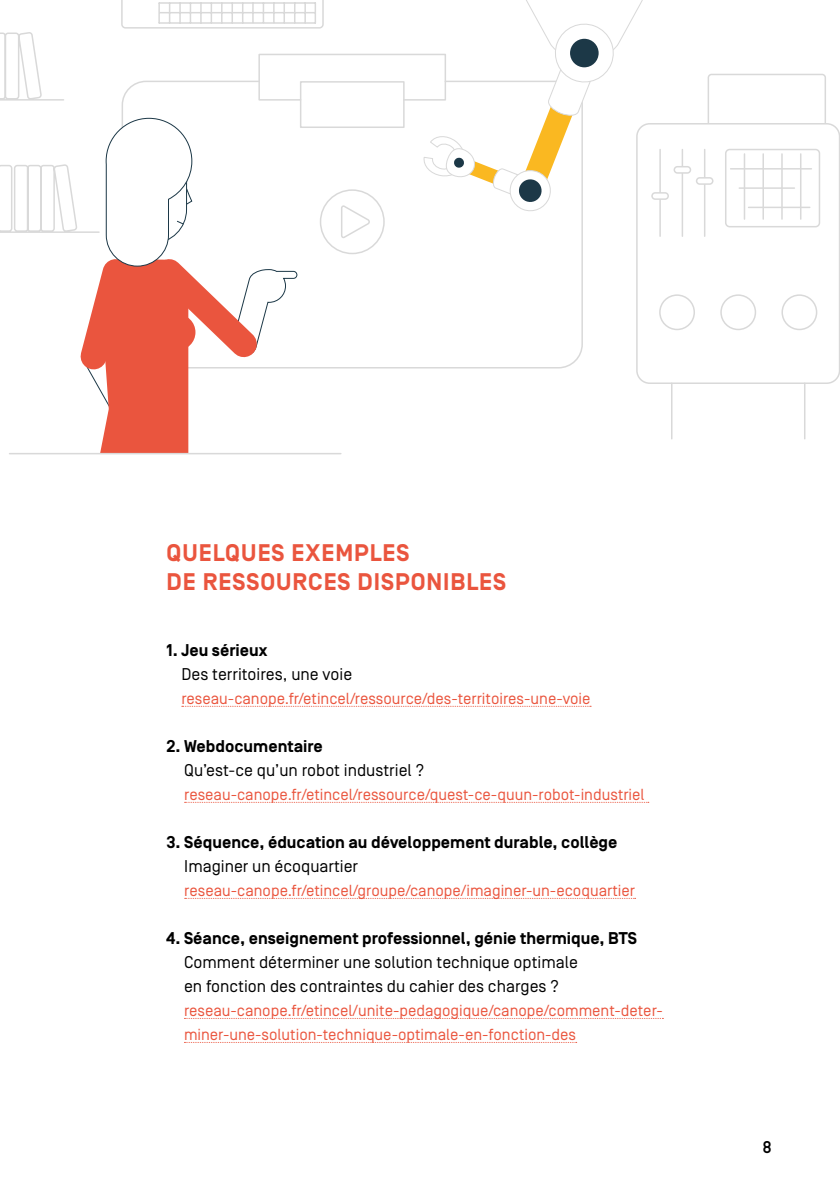
<style>
.page{position:relative;width:840px;height:1191px;background:#fff}
.page>*{position:absolute;margin:0;border:0;box-sizing:border-box;transform-origin:0 0}
.t1{font:700 24px/28.8px "Simplon BP";letter-spacing:.04em;color:#ea553e}
.t2{font:17px/24px "Simplon BP Regular";color:#000}
.t3{font:700 17px "Simplon BP";color:#000}
.t4{font:500 17px "Simplon BP";color:#000}
.t5{font:16px/24px "Simplon BP Regular";color:#ea553e}
</style>
<div class="page">
<svg style="left:182px;top:706px;width:409px;height:1px"></svg>
<svg style="left:184px;top:802px;width:464px;height:1px"></svg>
<svg style="left:184px;top:898px;width:451px;height:1px"></svg>
<svg style="left:184px;top:1018px;width:479px;height:1px"></svg>
<svg style="left:184px;top:1042px;width:392px;height:1px"></svg>
<hr style="left:10px;top:453px;width:330px;height:1px;background:#d9d9d9">
<svg style="left:707px;top:73px;width:119px;height:50px"></svg>
<div style="left:635px;top:123px;width:204px;height:261px;border:2px solid #d9d9d9;border-radius:13px"></div>
<hr style="left:681px;top:149px;width:1px;height:87px;background:#d9d9d9">
<div style="left:674px;top:167px;width:16px;height:6px;background:#fff;border-radius:3px"></div>
<div style="left:673px;top:166px;width:17px;height:8px;border:2px solid #d9d9d9;border-radius:3px"></div>
<hr style="left:659px;top:149px;width:1px;height:87px;background:#d9d9d9">
<div style="left:651px;top:193px;width:16px;height:6px;background:#fff;border-radius:3px"></div>
<div style="left:651px;top:192px;width:17px;height:8px;border:2px solid #d9d9d9;border-radius:3px"></div>
<hr style="left:703px;top:149px;width:2px;height:87px;background:#d9d9d9">
<div style="left:696px;top:178px;width:16px;height:6px;background:#fff;border-radius:3px"></div>
<div style="left:695px;top:177px;width:18px;height:8px;border:2px solid #d9d9d9;border-radius:3px"></div>
<div style="left:724px;top:149px;width:95px;height:78px;border:2px solid #d9d9d9;border-radius:4px"></div>
<hr style="left:743px;top:154px;width:1px;height:65px;background:#d9d9d9">
<hr style="left:762px;top:154px;width:1px;height:65px;background:#d9d9d9">
<hr style="left:780px;top:154px;width:2px;height:65px;background:#d9d9d9">
<hr style="left:799px;top:154px;width:2px;height:65px;background:#d9d9d9">
<hr style="left:730px;top:168px;width:81px;height:1px;background:#d9d9d9">
<hr style="left:738px;top:187px;width:56px;height:2px;background:#d9d9d9">
<hr style="left:748px;top:207px;width:61px;height:1px;background:#d9d9d9">
<hr style="left:670px;top:383px;width:2px;height:56px;background:#d9d9d9">
<hr style="left:803px;top:383px;width:2px;height:56px;background:#d9d9d9">
<div style="left:658px;top:294px;width:36px;height:36px;border:2px solid #d9d9d9;border-radius:50%"></div>
<div style="left:720px;top:294px;width:35px;height:36px;border:2px solid #d9d9d9;border-radius:50%"></div>
<div style="left:781px;top:294px;width:35px;height:36px;border:2px solid #d9d9d9;border-radius:50%"></div>
<svg style="left:0;top:0;width:654px;height:453px"></svg>
<h1 class="t1" style="left:166px;top:539px;width:341px">QUELQUES EXEMPLES<br>DE RESSOURCES DISPONIBLES</h1>
<p class="t3" style="left:166px;top:640px;width:102px">1. Jeu sérieux</p>
<p class="t2" style="left:181px;top:662px;width:172px">Des territoires, une voie</p>
<p class="t5" style="left:181px;top:686px;width:410px">reseau-canope.fr/etincel/ressource/des-territoires-une-voie</p>
<p class="t3" style="left:166px;top:736px;width:158px">2. Webdocumentaire</p>
<p class="t2" style="left:184px;top:758px;width:241px">Qu’est-ce qu’un robot industriel ?</p>
<p class="t5" style="left:184px;top:782px;width:461px">reseau-canope.fr/etincel/ressource/quest-ce-quun-robot-industriel</p>
<p class="t3" style="left:166px;top:832px;width:452px">3. Séquence, éducation au développement durable, collège</p>
<p class="t2" style="left:184px;top:854px;width:175px">Imaginer un écoquartier</p>
<p class="t5" style="left:184px;top:878px;width:452px">reseau-canope.fr/etincel/groupe/canope/imaginer-un-ecoquartier</p>
<p class="t3" style="left:166px;top:928px;width:472px">4. Séance, enseignement professionnel, génie thermique, BTS</p>
<p class="t2" style="left:184px;top:950px;width:395px">Comment déterminer une solution technique optimale en fonction des contraintes du cahier des charges ?</p>
<p class="t5" style="left:184px;top:998px;width:480px">reseau-canope.fr/etincel/unite-pedagogique/canope/comment-deter&shy;miner-une-solution-technique-optimale-en-fonction-des</p>
<p class="t4" style="left:762px;top:1137px;width:11px">8</p>
</div>
